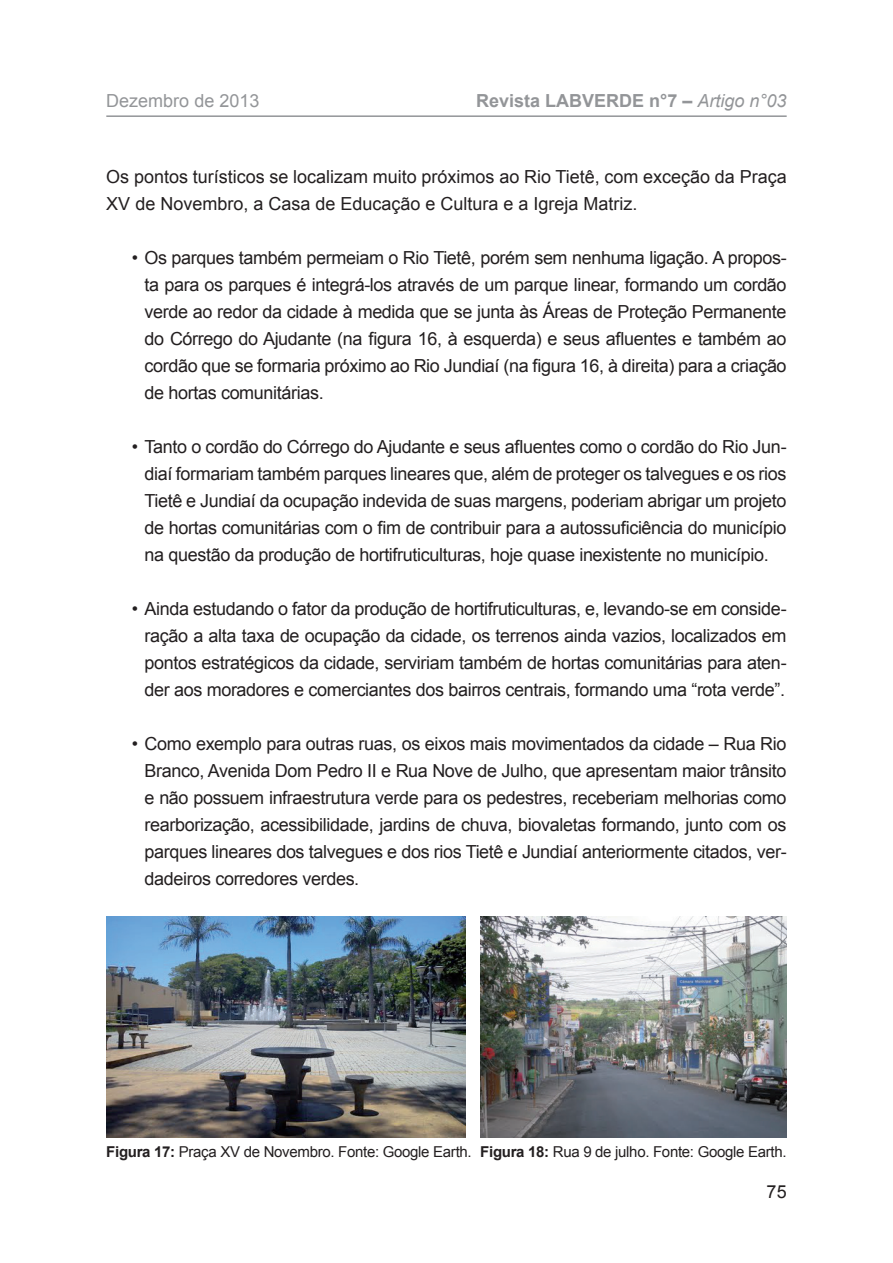
<style>
.page{position:relative;width:893px;height:1263px;background:#fff}
.page>*{position:absolute;margin:0;border:0;box-sizing:border-box;transform-origin:0 0}
.t1{font:18px/27px "Arial";letter-spacing:-.02em;color:#231f20;text-align:justify}
.t2{font:18px/27px "Arial";color:#231f20}
.t3{font:700 18px "Arial";color:#939598}
.t4{font:18px "Arial";color:#939598}
.t5{font:15px "Arial";letter-spacing:-.02em;color:#231f20}
.s1{font-weight:400;font-style:italic}
.s2{font-weight:700}
</style>
<div class="page">
<hr style="left:106px;top:115px;width:681px;height:2px;background:#939598">
<img style="left:106px;top:916px;width:360px;height:222px">
<img style="left:480px;top:916px;width:307px;height:222px">
<p class="t4" style="left:106px;top:89px;width:155px">Dezembro de 2013</p>
<p class="t3" style="left:476px;top:88px;width:312px">Revista LABVERDE n°7 – <span class="s1">Artigo n°03</span></p>
<p class="t2" style="left:106px;top:163px;width:682px">Os pontos turísticos se localizam muito próximos ao Rio Tietê, com exceção da Praça<br>XV de Novembro, a Casa de Educação e Cultura e a Igreja Matriz.</p>
<p class="t1" style="left:145px;top:244px;width:644px;text-indent:-13px">• Os parques também permeiam o Rio Tietê, porém sem nenhuma ligação. A propos&shy;ta para os parques é integrá-los através de um parque linear, formando um cordão verde ao redor da cidade à medida que se junta às Áreas de Proteção Permanente do Córrego do Ajudante (na figura 16, à esquerda) e seus afluentes e também ao cordão que se formaria próximo ao Rio Jundiaí (na figura 16, à direita) para a criação de hortas comunitárias.</p>
<p class="t1" style="left:145px;top:433px;width:644px;text-indent:-13px">• Tanto o cordão do Córrego do Ajudante e seus afluentes como o cordão do Rio Jun&shy;diaí formariam também parques lineares que, além de proteger os talvegues e os rios Tietê e Jundiaí da ocupação indevida de suas margens, poderiam abrigar um projeto de hortas comunitárias com o fim de contribuir para a autossuficiência do município na questão da produção de hortifruticulturas, hoje quase inexistente no município.</p>
<p class="t1" style="left:145px;top:595px;width:644px;text-indent:-13px">• Ainda estudando o fator da produção de hortifruticulturas, e, levando-se em conside&shy;ração a alta taxa de ocupação da cidade, os terrenos ainda vazios, localizados em pontos estratégicos da cidade, serviriam também de hortas comunitárias para aten&shy;der aos moradores e comerciantes dos bairros centrais, formando uma “rota verde”.</p>
<p class="t1" style="left:145px;top:730px;width:644px;text-indent:-13px">• Como exemplo para outras ruas, os eixos mais movimentados da cidade – Rua Rio Branco, Avenida Dom Pedro II e Rua Nove de Julho, que apresentam maior trânsito e não possuem infraestrutura verde para os pedestres, receberiam melhorias como rearborização, acessibilidade, jardins de chuva, biovaletas formando, junto com os parques lineares dos talvegues e dos rios Tietê e Jundiaí anteriormente citados, ver&shy;dadeiros corredores verdes.</p>
<p class="t5" style="left:106px;top:1141px;width:682px"><span class="s2">Figura 17:</span> Praça XV de Novembro. Fonte: Google Earth. <span class="s2">Figura 18:</span> Rua 9 de julho. Fonte: Google Earth.</p>
<p class="t1" style="left:767px;top:1178px;width:22px">75</p>
</div>
